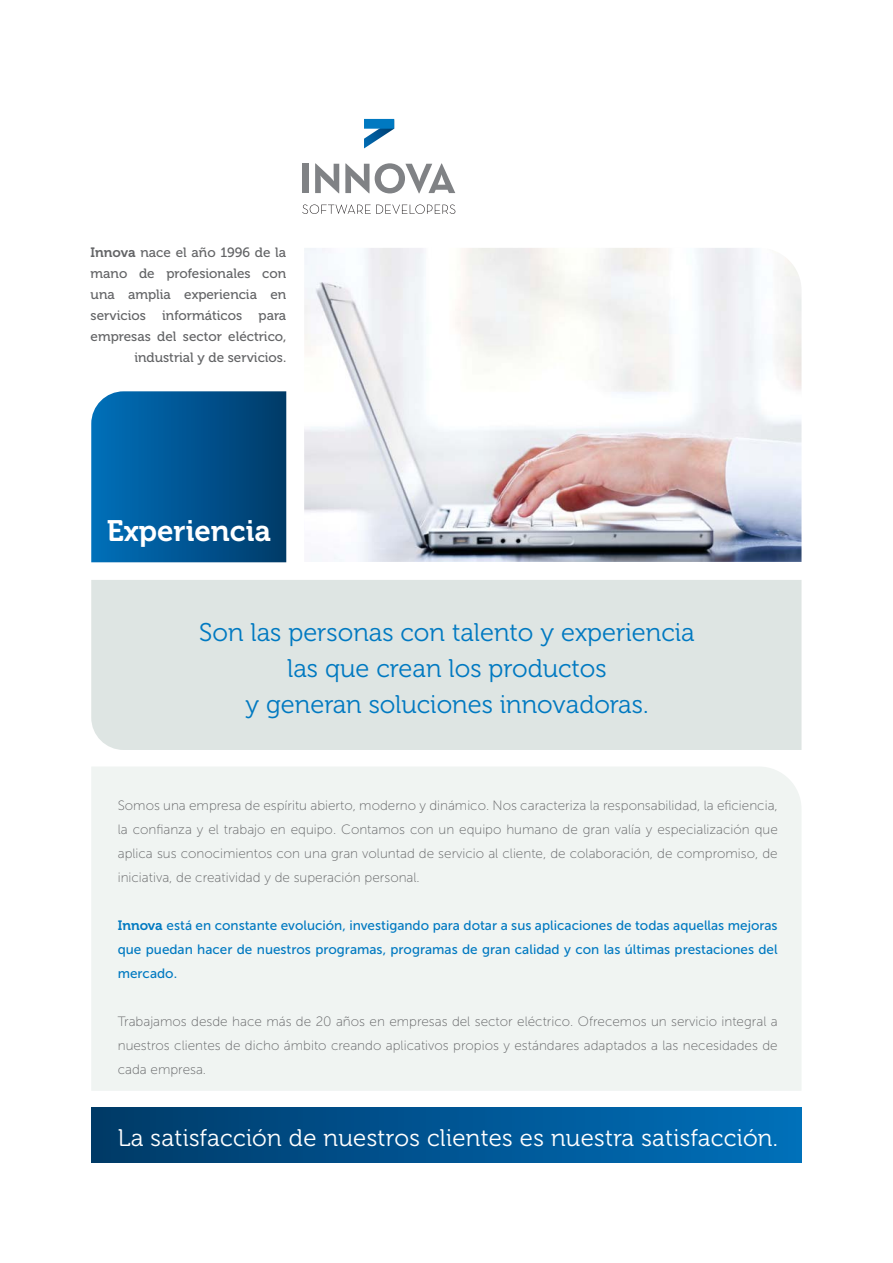
<style>
.page{position:relative;width:893px;height:1263px;background:#fff}
.page>*{position:absolute;margin:0;border:0;box-sizing:border-box;transform-origin:0 0}
.t1{font:29.4px "Museo 700";color:#fff}
.t2{font:25.5px/36px "Museo 300";color:#0079c1;text-align:center}
.t3{font:24px "Museo 300";letter-spacing:.01em;color:#fff}
.t4{font:13.5px/24px "Museo Sans 100";color:#636466;text-align:justify}
.t5{font:13.5px/24px "Museo Sans 500";color:#0079c1;text-align:justify}
.t6{font:13.5px/21px "Museo 500";color:#636466;text-align:right}
.s1{font-family:"Museo 700"}
</style>
<div class="page">
<svg style="left:91px;top:391px;width:195px;height:171px;background:#025692"></svg>
<div style="left:91px;top:580px;width:710px;height:170px;background:#dee5e3"></div>
<div style="left:91px;top:767px;width:710px;height:324px;background:#f0f4f2"></div>
<img style="left:304px;top:248px;width:497px;height:314px">
<div style="left:303px;top:164px;width:6px;height:29px;background:#808285"></div>
<svg style="left:315px;top:163px;width:24px;height:30px"></svg>
<svg style="left:345px;top:163px;width:24px;height:30px"></svg>
<svg style="left:375px;top:163px;width:80px;height:30px"></svg>
<svg style="left:364px;top:129px;width:30px;height:19px"></svg>
<div style="left:364px;top:119px;width:30px;height:10px;background:#0079c1"></div>
<svg style="left:302px;top:205px;width:153px;height:9px"></svg>
<div style="left:91px;top:1108px;width:710px;height:55px;background:linear-gradient(to right,#003a68,#0070bb)"></div>
<p class="t6" style="left:91px;top:242px;width:197px"><span class="s1">Innova</span> nace el año 1996 de la mano de profesionales con una amplia experiencia en servicios informáticos para empresas del sector eléctrico, industrial y de servicios.</p>
<h1 class="t1" style="left:107px;top:514px;width:166px">Experiencia</h1>
<h2 class="t2" style="left:199px;top:616px;width:497px">Son las personas con talento y experiencia las que crean los productos<br>y generan soluciones innovadoras.</h2>
<p class="t4" style="left:118px;top:795px;width:661px">Somos una empresa de espíritu abierto, moderno y dinámico. Nos caracteriza la responsabilidad, la eficiencia, la confianza y el trabajo en equipo. Contamos con un equipo humano de gran valía y especialización que aplica sus conocimientos con una gran voluntad de servicio al cliente, de colaboración, de compromiso, de iniciativa, de creatividad y de superación personal.</p>
<p class="t5" style="left:118px;top:915px;width:661px"><span class="s1">Innova</span> está en constante evolución, investigando para dotar a sus aplicaciones de todas aquellas mejoras que puedan hacer de nuestros programas, programas de gran calidad y con las últimas prestaciones del mercado.</p>
<p class="t4" style="left:118px;top:1011px;width:661px">Trabajamos desde hace más de 20 años en empresas del sector eléctrico. Ofrecemos un servicio integral a nuestros clientes de dicho ámbito creando aplicativos propios y estándares adaptados a las necesidades de cada empresa.</p>
<h3 class="t3" style="left:118px;top:1129px;width:662px">La satisfacción de nuestros clientes es nuestra satisfacción.</h3>
</div>
